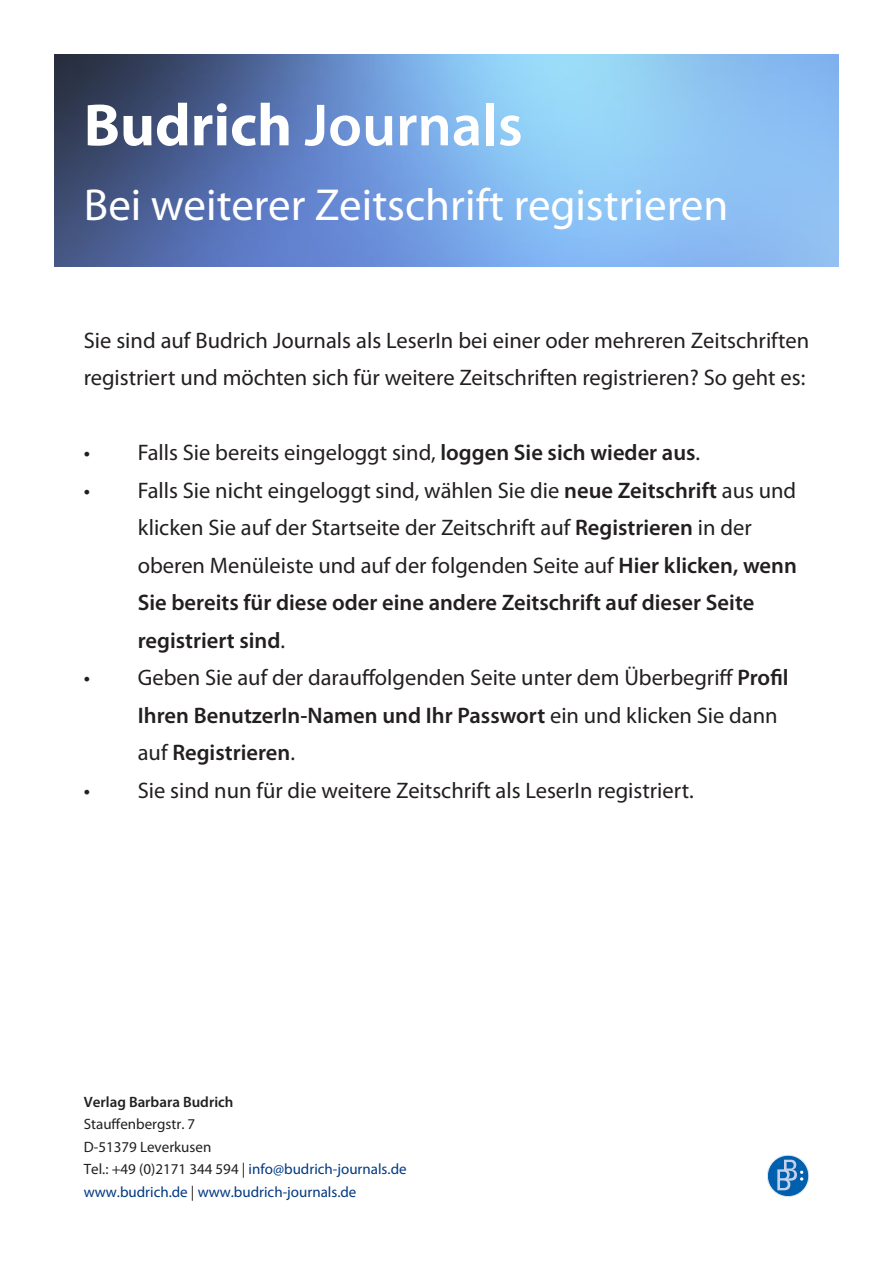
<style>
.page{position:relative;width:893px;height:1263px;background:#fff}
.page>*{position:absolute;margin:0;border:0;box-sizing:border-box;transform-origin:0 0}
.t1{font:600 60px "Myriad Pro";color:#fff}
.t2{font:45px "Myriad Pro";color:#fff}
.t3{font:22.5px/37.5px "Myriad Pro";color:#231f20}
.t4{font:600 22.5px/37.5px "Myriad Pro";color:#231f20}
.t5{font:15px "Myriad Pro";color:#003882}
.t6{font:15px "Myriad Pro";color:#231f20}
.t7{font:600 15px "Myriad Pro";color:#231f20}
.s1{font-weight:700}
.s2{font-weight:600}
.s3{font-weight:400}
.s4{color:#231f20}
</style>
<div class="page">
<img style="left:54px;top:54px;width:784px;height:213px">
<svg style="left:767px;top:1155px;width:42px;height:41px"></svg>
<div style="left:767px;top:1155px;width:42px;height:42px;border:1px solid #e0e6f3;border-radius:50%"></div>
<svg style="left:777px;top:1160px;width:26px;height:30px"></svg>
<p class="t1" style="left:84px;top:87px;width:440px"><span class="s1">Budrich</span> Journals</p>
<p class="t2" style="left:84px;top:177px;width:646px">Bei weiterer Zeitschrift registrieren</p>
<p class="t3" style="left:84px;top:321px;width:727px">Sie sind auf Budrich Journals als LeserIn bei einer oder mehreren Zeitschriften registriert und möchten sich für weitere Zeitschriften registrieren? So geht es:</p>
<p class="t3" style="left:84px;top:434px;width:618px">• Falls Sie bereits eingeloggt sind, <span class="s2">loggen Sie sich wieder aus</span>.</p>
<p class="t3" style="left:84px;top:471px;width:714px;text-align:center">• Falls Sie nicht eingeloggt sind, wählen Sie die <span class="s2">neue Zeitschrift</span> aus und klicken Sie auf der Startseite der Zeitschrift auf <span class="s2">Registrieren</span> in der</p>
<p class="t4" style="left:138px;top:546px;width:661px"><span class="s3">oberen Menüleiste und auf der folgenden Seite auf</span> Hier klicken, wenn<br>Sie bereits für diese oder eine andere Zeitschrift auf dieser Seite</p>
<p class="t4" style="left:138px;top:621px;width:149px">registriert sind<span class="s3">.</span></p>
<p class="t3" style="left:138px;top:659px;width:652px;text-indent:-54px">• Geben Sie auf der darauffolgenden Seite unter dem Überbegriff <span class="s2">Profil<br>Ihren BenutzerIn-Namen und Ihr Passwort</span> ein und klicken Sie dann auf <span class="s2">Registrieren</span>.</p>
<p class="t3" style="left:84px;top:771px;width:611px">• Sie sind nun für die weitere Zeitschrift als LeserIn registriert.</p>
<p class="t7" style="left:84px;top:1092px;width:151px">Verlag Barbara Budrich</p>
<p class="t6" style="left:84px;top:1115px;width:113px">Stauffenbergstr. 7</p>
<p class="t6" style="left:84px;top:1138px;width:129px">D-51379 Leverkusen</p>
<p class="t5" style="left:84px;top:1160px;width:324px"><span class="s4">Tel.: +49 (0)2171 344 594 |</span> info@budrich-journals.de</p>
<p class="t5" style="left:84px;top:1183px;width:274px">www.budrich.de <span class="s4">|</span> www.budrich-journals.de</p>
</div>
